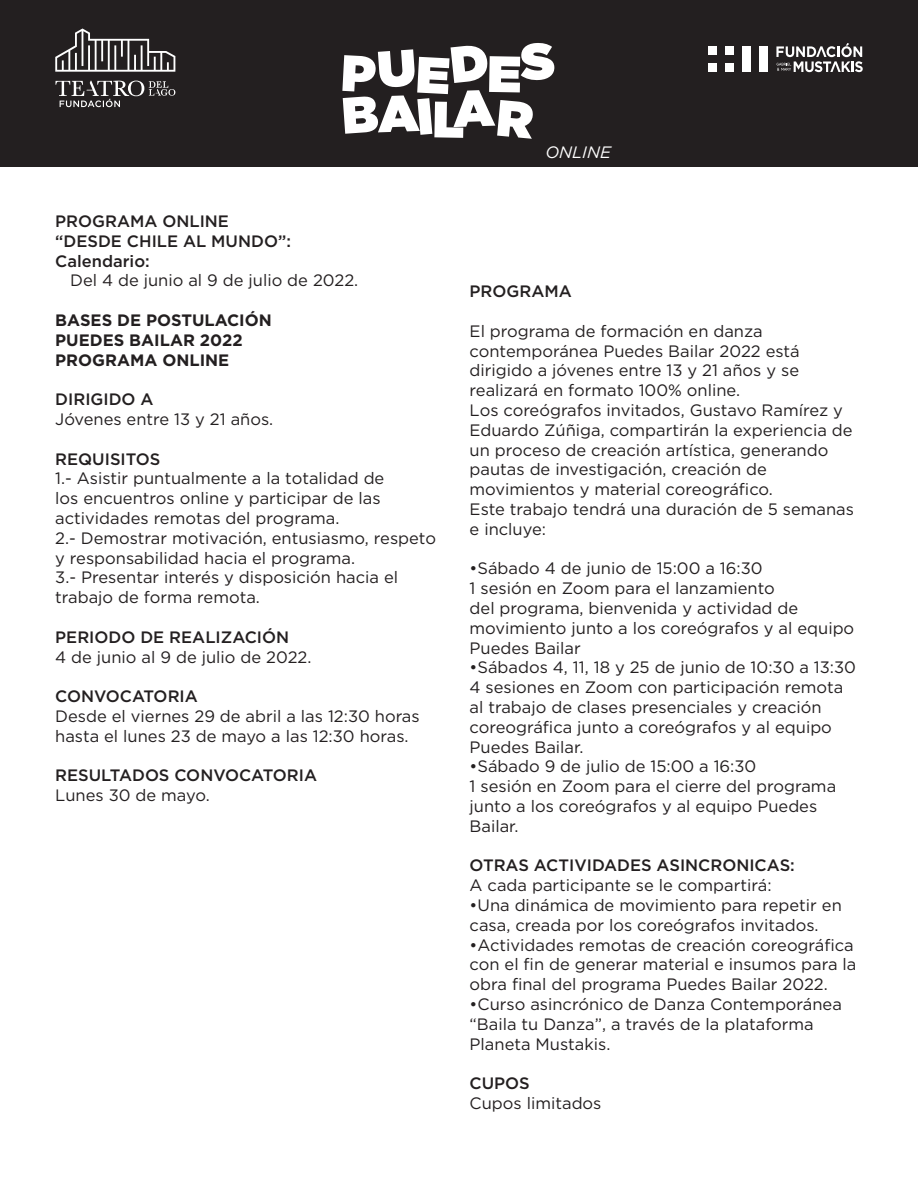
<style>
.page{position:relative;width:918px;height:1188px;background:#fff}
.page>*{position:absolute;margin:0;border:0;box-sizing:border-box;transform-origin:0 0}
.t1{font:16.5px/19.8px "Gotham";color:#231f20}
.t2{font:500 16.5px/19.8px "Gotham";color:#231f20}
.t3{font:700 16.5px "Gotham";color:#231f20}
.t4{font:italic 16.5px "Gotham";color:#fff}
.s1{font-weight:500}
</style>
<div class="page">
<div style="left:0;top:0;width:918px;height:167px;background:#231f20"></div>
<svg style="left:342px;top:43px;width:213px;height:96px"></svg>
<svg style="left:55px;top:81px;width:120px;height:26px"></svg>
<svg style="left:55px;top:29px;width:120px;height:43px"></svg>
<div style="left:725px;top:64px;width:8px;height:8px;background:#fff"></div>
<div style="left:708px;top:64px;width:8px;height:8px;background:#fff"></div>
<div style="left:708px;top:46px;width:8px;height:9px;background:#fff"></div>
<div style="left:725px;top:46px;width:8px;height:9px;background:#fff"></div>
<div style="left:742px;top:46px;width:9px;height:26px;background:#fff"></div>
<div style="left:759px;top:46px;width:9px;height:26px;background:#fff"></div>
<svg style="left:776px;top:43px;width:87px;height:29px"></svg>
<p class="t2" style="left:55px;top:211px;width:237px">PROGRAMA ONLINE “DESDE CHILE AL MUNDO”:</p>
<p class="t1" style="left:70px;top:251px;width:290px;text-indent:-15px"><span class="s1">Calendario:<br></span>Del 4 de junio al 9 de julio de 2022.</p>
<p class="t3" style="left:55px;top:309px;width:218px">BASES DE POSTULACIÓN</p>
<p class="t3" style="left:55px;top:329px;width:189px">PUEDES BAILAR 2022</p>
<p class="t3" style="left:55px;top:349px;width:176px">PROGRAMA ONLINE</p>
<p class="t2" style="left:55px;top:389px;width:100px">DIRIGIDO A</p>
<p class="t1" style="left:55px;top:409px;width:220px">Jóvenes entre 13 y 21 años.</p>
<p class="t2" style="left:55px;top:449px;width:107px">REQUISITOS</p>
<p class="t1" style="left:55px;top:468px;width:331px">1.- Asistir puntualmente a la totalidad de los encuentros online y participar de las actividades remotas del programa.</p>
<p class="t1" style="left:55px;top:528px;width:382px">2.- Demostrar motivación, entusiasmo, respeto y responsabilidad hacia el programa.</p>
<p class="t1" style="left:55px;top:567px;width:344px">3.- Presentar interés y disposición hacia el trabajo de forma remota.</p>
<p class="t2" style="left:55px;top:627px;width:235px">PERIODO DE REALIZACIÓN</p>
<p class="t1" style="left:55px;top:647px;width:258px">4 de junio al 9 de julio de 2022.</p>
<p class="t2" style="left:55px;top:686px;width:144px">CONVOCATORIA</p>
<p class="t1" style="left:55px;top:706px;width:366px">Desde el viernes 29 de abril a las 12:30 horas hasta el lunes 23 de mayo a las 12:30 horas.</p>
<p class="t2" style="left:55px;top:766px;width:263px">RESULTADOS CONVOCATORIA</p>
<p class="t1" style="left:55px;top:785px;width:156px">Lunes 30 de mayo.</p>
<p class="t4" style="left:545px;top:141px;width:67px">ONLINE</p>
<p class="t2" style="left:470px;top:281px;width:104px">PROGRAMA</p>
<p class="t1" style="left:470px;top:321px;width:332px">El programa de formación en danza contemporánea Puedes Bailar 2022 está dirigido a jóvenes entre 13 y 21 años y se realizará en formato 100% online.</p>
<p class="t1" style="left:470px;top:400px;width:384px">Los coreógrafos invitados, Gustavo Ramírez y Eduardo Zúñiga, compartirán la experiencia de un proceso de creación artística, generando pautas de investigación, creación de movimientos y material coreográfico.</p>
<p class="t1" style="left:470px;top:499px;width:386px">Este trabajo tendrá una duración de 5 semanas e incluye:</p>
<p class="t1" style="left:470px;top:558px;width:295px">•Sábado 4 de junio de 15:00 a 16:30</p>
<p class="t1" style="left:470px;top:578px;width:386px">1 sesión en Zoom para el lanzamiento<br>del programa, bienvenida y actividad de movimiento junto a los coreógrafos y al equipo Puedes Bailar</p>
<p class="t1" style="left:470px;top:657px;width:388px">•Sábados 4, 11, 18 y 25 de junio de 10:30 a 13:30</p>
<p class="t1" style="left:470px;top:677px;width:375px">4 sesiones en Zoom con participación remota al trabajo de clases presenciales y creación coreográfica junto a coreógrafos y al equipo Puedes Bailar.</p>
<p class="t1" style="left:470px;top:756px;width:288px">•Sábado 9 de julio de 15:00 a 16:30</p>
<p class="t1" style="left:470px;top:776px;width:368px">1 sesión en Zoom para el cierre del programa junto a los coreógrafos y al equipo Puedes<br>Bailar.</p>
<p class="t2" style="left:470px;top:855px;width:327px">OTRAS ACTIVIDADES ASINCRONICAS:</p>
<p class="t1" style="left:470px;top:875px;width:303px">A cada participante se le compartirá:</p>
<p class="t1" style="left:470px;top:895px;width:374px">•Una dinámica de movimiento para repetir en casa, creada por los coreógrafos invitados.</p>
<p class="t1" style="left:470px;top:935px;width:388px">•Actividades remotas de creación coreográfica con el fin de generar material e insumos para la obra final del programa Puedes Bailar 2022.</p>
<p class="t1" style="left:470px;top:994px;width:374px">•Curso asincrónico de Danza Contemporánea “Baila tu Danza”, a través de la plataforma<br>Planeta Mustakis.</p>
<p class="t2" style="left:470px;top:1073px;width:62px">CUPOS</p>
<p class="t1" style="left:470px;top:1093px;width:133px">Cupos limitados</p>
</div>
